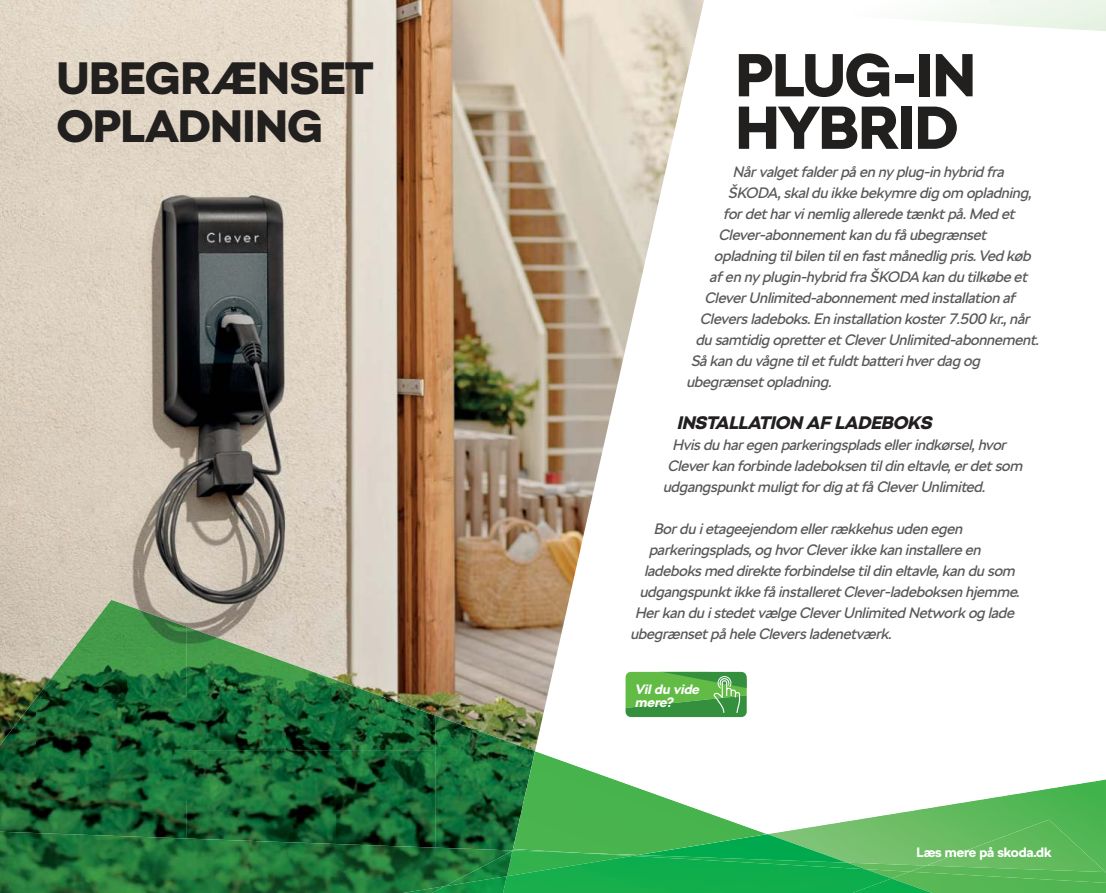
<style>
.page{position:relative;width:1106px;height:893px;background:#fff}
.page>*{position:absolute;margin:0;border:0;box-sizing:border-box;transform-origin:0 0}
.t1{font:900 60px/52.5px "SKODA Next";letter-spacing:-.005em;color:#221f1f}
.t2{font:900 45px/48px "SKODA Next";letter-spacing:.005em;color:#221f1f}
.t3{font:italic 900 18px "SKODA Next";color:#221f1f}
.t4{font:italic 15px "SKODA Next";color:#57585a}
.t5{font:700 13.5px "SKODA Next";letter-spacing:-.01em;color:#fff}
.t6{font:italic 700 13.5px/13.5px "SKODA Next";color:#fff}
</style>
<div class="page">
<img style="left:0;top:0;width:704px;height:751px">
<img style="left:770px;top:814px;width:335px;height:49px">
<img style="left:926px;top:820px;width:179px;height:45px">
<img style="left:535px;top:751px;width:231px;height:99px">
<img style="left:37px;top:600px;width:149px;height:232px">
<img style="left:186px;top:627px;width:100px;height:123px">
<img style="left:0;top:697px;width:37px;height:135px">
<img style="left:286px;top:662px;width:149px;height:88px">
<img style="left:435px;top:715px;width:100px;height:135px">
<img style="left:186px;top:750px;width:150px;height:91px">
<img style="left:336px;top:750px;width:99px;height:91px">
<img style="left:638px;top:834px;width:209px;height:21px">
<img style="left:513px;top:849px;width:64px;height:1px">
<img style="left:891px;top:863px;width:35px;height:6px">
<img style="left:891px;top:869px;width:18px;height:3px">
<img style="left:909px;top:865px;width:197px;height:7px">
<div style="left:891px;top:872px;width:215px;height:21px;background:#55b754"></div>
<img style="left:632px;top:850px;width:6px;height:5px">
<img style="left:0;top:832px;width:250px;height:61px">
<img style="left:250px;top:841px;width:262px;height:52px">
<img style="left:632px;top:855px;width:233px;height:1px">
<img style="left:403px;top:886px;width:29px;height:7px">
<img style="left:507px;top:850px;width:125px;height:6px">
<img style="left:445px;top:851px;width:67px;height:25px">
<img style="left:503px;top:856px;width:388px;height:37px">
<img style="left:432px;top:876px;width:75px;height:17px">
<img style="left:852px;top:878px;width:80px;height:15px">
<svg style="left:625px;top:672px;width:121px;height:45px;background:#54aa49"></svg>
<h2 class="t2" style="left:57px;top:54px;width:318px">UBEGRÆNSET<br>OPLADNING</h2>
<h1 class="t1" style="left:735px;top:49px;width:241px">PLUG-IN<br>HYBRID</h1>
<p class="t4" style="left:732px;top:163px;width:277px">Nårvalgetfalderpåen ny plug-in hybrid fra</p>
<p class="t4" style="left:728px;top:184px;width:308px">ŠKODA,skaldu ikke bekymre dig om opladning,</p>
<p class="t4" style="left:723px;top:205px;width:296px">fordetharvinemlig allerede tænktpå.Med et</p>
<p class="t4" style="left:718px;top:226px;width:273px">Clever-abonnementkan du fåubegrænset</p>
<p class="t4" style="left:714px;top:247px;width:322px">opladning tilbilen tilen fastmånedlig pris.Ved køb</p>
<p class="t4" style="left:709px;top:268px;width:323px">afen ny plugin-hybrid fraŠKODA kan du tilkøbe et</p>
<p class="t4" style="left:704px;top:289px;width:316px">CleverUnlimited-abonnementmed installation af</p>
<p class="t4" style="left:700px;top:310px;width:335px">Cleversladeboks.En installation koster7.500 kr.,når</p>
<p class="t4" style="left:695px;top:331px;width:348px">du samtidig opretteretCleverUnlimited-abonnement.</p>
<p class="t4" style="left:690px;top:352px;width:294px">Såkan du vågne tiletfuldtbatterihverdag og</p>
<p class="t4" style="left:686px;top:373px;width:150px">ubegrænsetopladning.</p>
<p class="t3" style="left:676px;top:412px;width:259px">INSTALLATION AF LADEBOKS</p>
<p class="t4" style="left:672px;top:436px;width:339px">Hvisdu haregen parkeringspladsellerindkørsel,hvor</p>
<p class="t4" style="left:667px;top:457px;width:360px">Cleverkan forbinde ladeboksen tildin eltavle,erdetsom</p>
<p class="t4" style="left:662px;top:478px;width:327px">udgangspunktmuligtfordig atfåCleverUnlimited.</p>
<p class="t4" style="left:653px;top:520px;width:314px">Bordu ietageejendom ellerrækkehusuden egen</p>
<p class="t4" style="left:648px;top:541px;width:337px">parkeringsplads,og hvorCleverikke kan installere en</p>
<p class="t4" style="left:644px;top:562px;width:376px">ladeboksmed direkte forbindelse tildin eltavle,kan du som</p>
<p class="t4" style="left:639px;top:583px;width:385px">udgangspunktikke fåinstalleretClever-ladeboksen hjemme.</p>
<p class="t4" style="left:635px;top:604px;width:384px">Herkan du istedetvælge CleverUnlimited Network og lade</p>
<p class="t4" style="left:630px;top:625px;width:266px">ubegrænsetpåhele Cleversladenetværk.</p>
<p class="t6" style="left:635px;top:683px;width:68px">Vil du vide mere?</p>
<p class="t5" style="left:916px;top:847px;width:136px">Læs mere på skoda.dk</p>
</div>
